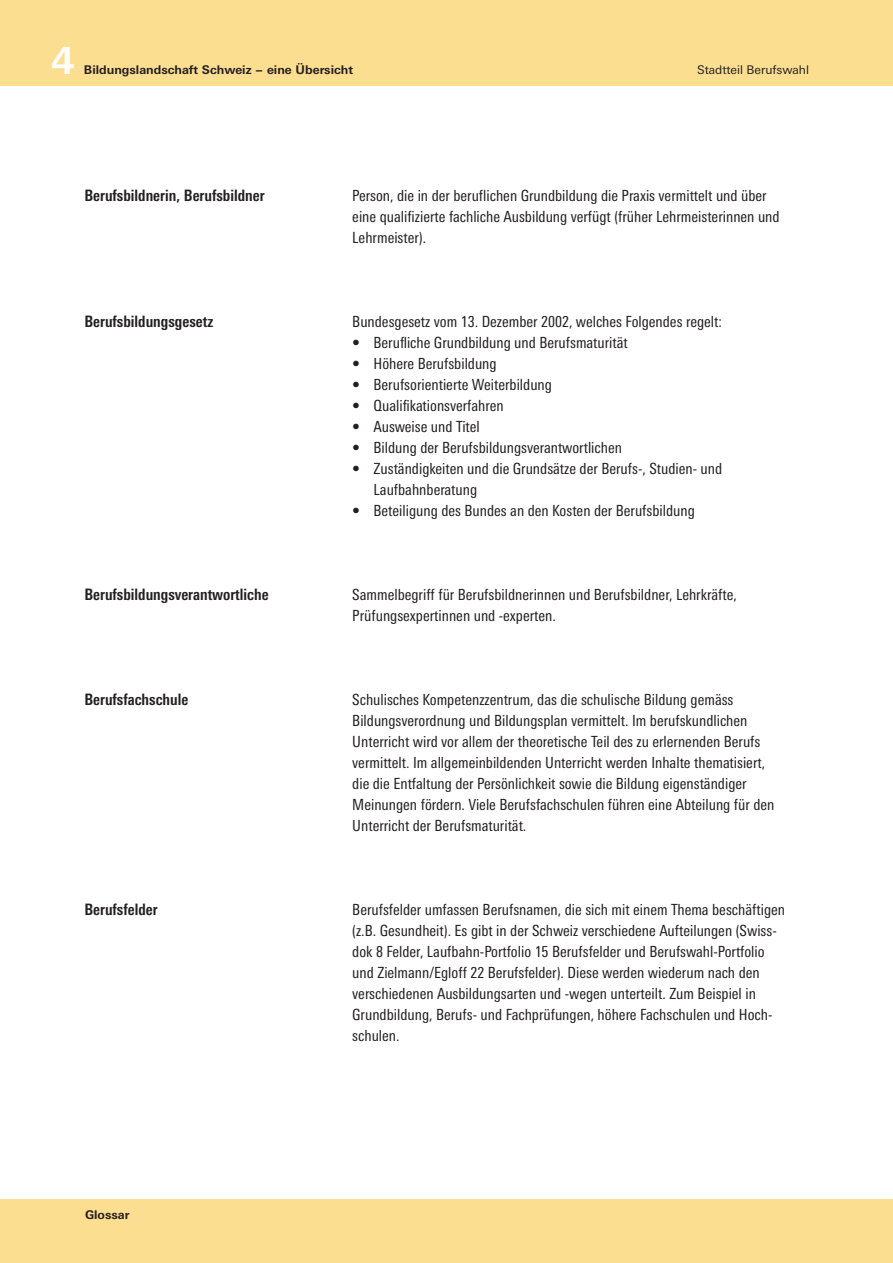
<style>
.page{position:relative;width:893px;height:1263px;background:#fff}
.page>*{position:absolute;margin:0;border:0;box-sizing:border-box;transform-origin:0 0}
.t1{font:700 37.5px "LT Univers Basic";color:#fff}
.t2{font:700 condensed 15.75px "LT Univers";color:#231f20}
.t3{font:condensed 15.3px/21px "LT Univers";color:#231f20}
.t4{font:700 12px "LT Univers Basic";color:#231f20}
.t5{font:12px "LT Univers Basic";color:#231f20}
.s1{font-family:"LT Univers Basic";font-stretch:normal}
</style>
<div class="page">
<div style="left:0;top:0;width:893px;height:85px;background:#fbde90"></div>
<div style="left:0;top:1199px;width:893px;height:64px;background:#fbde90"></div>
<h1 class="t1" style="left:51px;top:38px;width:25px">4</h1>
<p class="t4" style="left:84px;top:63px;width:271px">Bildungslandschaft Schweiz − eine Übersicht</p>
<p class="t5" style="left:697px;top:63px;width:113px">Stadtteil Berufswahl</p>
<p class="t2" style="left:84px;top:186px;width:182px">Berufsbildnerin, Berufsbildner</p>
<p class="t3" style="left:352px;top:185px;width:429px">Person, die in der beruflichen Grundbildung die Praxis vermittelt und über eine qualifizierte fachliche Ausbildung verfügt (früher Lehrmeisterinnen und<br>Lehrmeister).</p>
<p class="t2" style="left:84px;top:312px;width:130px">Berufsbildungsgesetz</p>
<p class="t3" style="left:352px;top:311px;width:371px">Bundesgesetz vom 13. Dezember 2002, welches Folgendes regelt:</p>
<p class="t3" style="left:352px;top:332px;width:277px"><span class="s1">•</span> Berufliche Grundbildung und Berufsmaturität</p>
<p class="t3" style="left:352px;top:353px;width:146px"><span class="s1">•</span> Höhere Berufsbildung</p>
<p class="t3" style="left:352px;top:374px;width:201px"><span class="s1">•</span> Berufsorientierte Weiterbildung</p>
<p class="t3" style="left:352px;top:395px;width:153px"><span class="s1">•</span> Qualifikationsverfahren</p>
<p class="t3" style="left:352px;top:416px;width:129px"><span class="s1">•</span> Ausweise und Titel</p>
<p class="t3" style="left:352px;top:437px;width:271px"><span class="s1">•</span> Bildung der Berufsbildungsverantwortlichen</p>
<p class="t3" style="left:374px;top:458px;width:350px;text-indent:-21px"><span class="s1">•</span> Zuständigkeiten und die Grundsätze der Berufs-, Studien- und<br>Laufbahnberatung</p>
<p class="t3" style="left:352px;top:500px;width:344px"><span class="s1">•</span> Beteiligung des Bundes an den Kosten der Berufsbildung</p>
<p class="t2" style="left:84px;top:585px;width:186px">Berufsbildungsverantwortliche</p>
<p class="t3" style="left:352px;top:584px;width:386px">Sammelbegriff für Berufsbildnerinnen und Berufsbildner, Lehrkräfte,<br>Prüfungsexpertinnen und -experten.</p>
<p class="t2" style="left:84px;top:690px;width:106px">Berufsfachschule</p>
<p class="t3" style="left:352px;top:689px;width:424px">Schulisches Kompetenzzentrum, das die schulische Bildung gemäss Bildungsverordnung und Bildungsplan vermittelt. Im berufskundlichen Unterricht wird vor allem der theoretische Teil des zu erlernenden Berufs vermittelt. Im allgemeinbildenden Unterricht werden Inhalte thematisiert, die die Entfaltung der Persönlichkeit sowie die Bildung eigenständiger Meinungen fördern. Viele Berufsfachschulen führen eine Abteilung für den Unterricht der Berufsmaturität.</p>
<p class="t2" style="left:84px;top:900px;width:75px">Berufsfelder</p>
<p class="t3" style="left:352px;top:899px;width:434px">Berufsfelder umfassen Berufsnamen, die sich mit einem Thema beschäftigen (z.B. Gesundheit). Es gibt in der Schweiz verschiedene Aufteilungen (Swiss&shy;dok 8 Felder, Laufbahn-Portfolio 15 Berufsfelder und Berufswahl-Portfolio und Zielmann/Egloff 22 Berufsfelder). Diese werden wiederum nach den verschiedenen Ausbildungsarten und -wegen unterteilt. Zum Beispiel in Grundbildung, Berufs- und Fachprüfungen, höhere Fachschulen und Hoch&shy;schulen.</p>
<p class="t4" style="left:85px;top:1207px;width:46px">Glossar</p>
</div>
